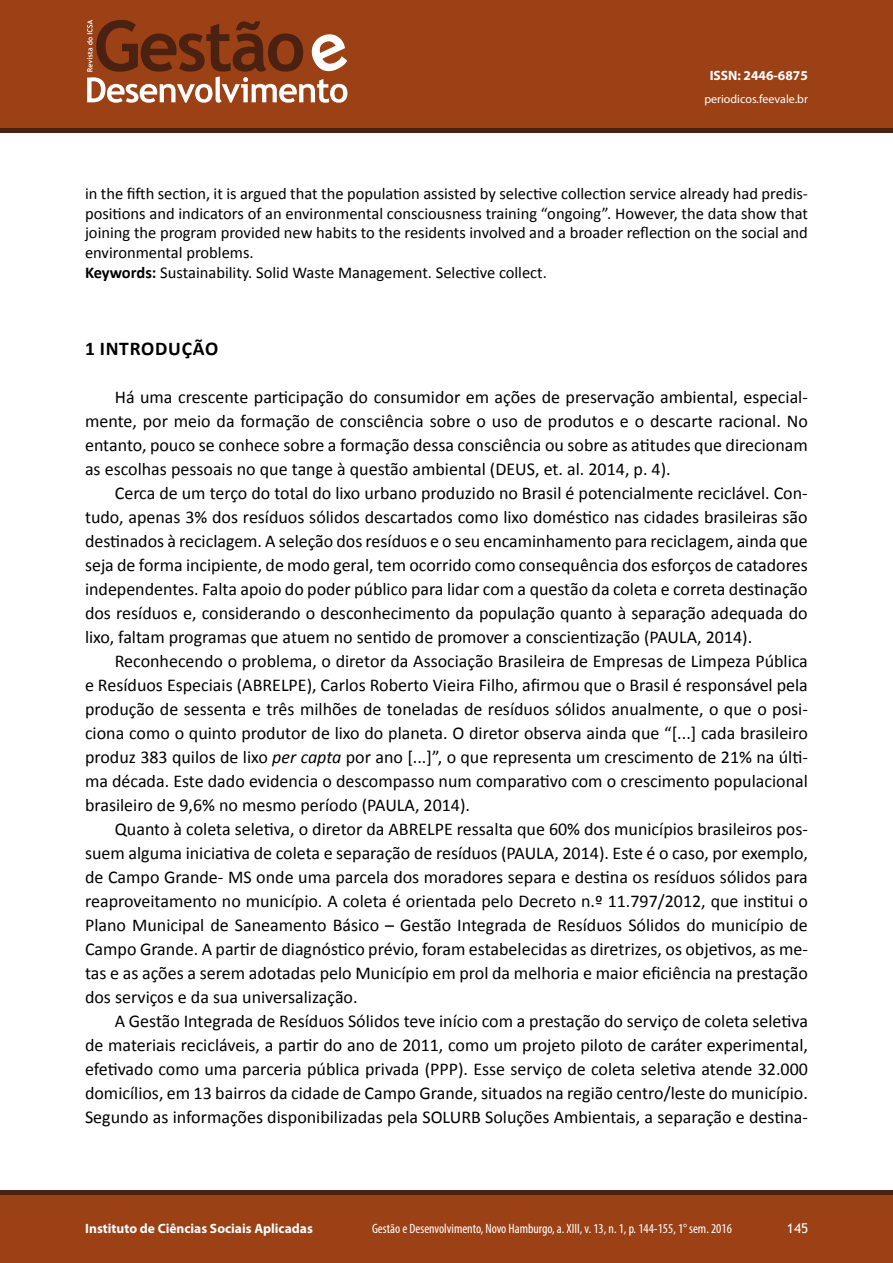
<style>
.page{position:relative;width:893px;height:1263px;background:#fff}
.page>*{position:absolute;margin:0;border:0;box-sizing:border-box;transform-origin:0 0}
.t1{font:700 19.5px "Calibri";letter-spacing:.04em;color:#000}
.t2{font:18px/24px "Calibri";color:#000;text-align:justify}
.t3{font:16.5px/19.5px "Calibri";color:#000}
.t4{font:condensed 13.5px "Myriad Pro";color:#fff}
.t5{font:700 13.5px "Myriad Pro";color:#fff}
.t6{font:13.5px "Trebuchet MS";color:#fff}
.t7{font:12px "Myriad Pro";color:#fff}
.s1{font-weight:700}
.s2{font-style:italic}
</style>
<div class="page">
<div style="left:0;top:0;width:893px;height:129px;background:#9c4116"></div>
<svg style="left:87px;top:20px;width:260px;height:83px"></svg>
<div style="left:0;top:1193px;width:893px;height:70px;background:#9c4116"></div>
<div style="left:0;top:1190px;width:893px;height:5px;background:#4b2112"></div>
<hr style="left:0;top:129px;width:893px;height:4px;background:#4b2112">
<p class="t5" style="left:710px;top:67px;width:100px">ISSN: 2446-6875</p>
<p class="t7" style="left:704px;top:91px;width:105px">periodicos.feevale.br</p>
<p class="t3" style="left:85px;top:184px;width:724px">in the fifth section, it is argued that the population assisted by selective collection service already had predis&shy;positions and indicators of an environmental consciousness training “ongoing”. However, the data show that joining the program provided new habits to the residents involved and a broader reflection on the social and environmental problems.<br><span class="s1">Keywords:</span> Sustainability. Solid Waste Management. Selective collect.</p>
<p class="t1" style="left:85px;top:336px;width:135px">1 INTRODUÇÃO</p>
<p class="t2" style="left:85px;top:385px;width:724px;text-indent:30px">Há uma crescente participação do consumidor em ações de preservação ambiental, especial&shy;mente, por meio da formação de consciência sobre o uso de produtos e o descarte racional. No entanto, pouco se conhece sobre a formação dessa consciência ou sobre as atitudes que direcionam as escolhas pessoais no que tange à questão ambiental (DEUS, et. al. 2014, p. 4).</p>
<p class="t2" style="left:85px;top:481px;width:724px;text-indent:30px">Cerca de um terço do total do lixo urbano produzido no Brasil é potencialmente reciclável. Con&shy;tudo, apenas 3% dos resíduos sólidos descartados como lixo doméstico nas cidades brasileiras são destinados à reciclagem. A seleção dos resíduos e o seu encaminhamento para reciclagem, ainda que seja de forma incipiente, de modo geral, tem ocorrido como consequência dos esforços de catadores independentes. Falta apoio do poder público para lidar com a questão da coleta e correta destinação dos resíduos e, considerando o desconhecimento da população quanto à separação adequada do lixo, faltam programas que atuem no sentido de promover a conscientização (PAULA, 2014).</p>
<p class="t2" style="left:85px;top:649px;width:724px;text-indent:30px">Reconhecendo o problema, o diretor da Associação Brasileira de Empresas de Limpeza Pública e Resíduos Especiais (ABRELPE), Carlos Roberto Vieira Filho, afirmou que o Brasil é responsável pela produção de sessenta e três milhões de toneladas de resíduos sólidos anualmente, o que o posi&shy;ciona como o quinto produtor de lixo do planeta. O diretor observa ainda que “[...] cada brasileiro produz 383 quilos de lixo <span class="s2">per capta</span> por ano [...]”, o que representa um crescimento de 21% na últi&shy;ma década. Este dado evidencia o descompasso num comparativo com o crescimento populacional brasileiro de 9,6% no mesmo período (PAULA, 2014).</p>
<p class="t2" style="left:85px;top:817px;width:724px;text-indent:30px">Quanto à coleta seletiva, o diretor da ABRELPE ressalta que 60% dos municípios brasileiros pos&shy;suem alguma iniciativa de coleta e separação de resíduos (PAULA, 2014). Este é o caso, por exemplo, de Campo Grande- MS onde uma parcela dos moradores separa e destina os resíduos sólidos para reaproveitamento no município. A coleta é orientada pelo Decreto n.º 11.797/2012, que institui o Plano Municipal de Saneamento Básico – Gestão Integrada de Resíduos Sólidos do município de Campo Grande. A partir de diagnóstico prévio, foram estabelecidas as diretrizes, os objetivos, as me&shy;tas e as ações a serem adotadas pelo Município em prol da melhoria e maior eficiência na prestação dos serviços e da sua universalização.</p>
<p class="t2" style="left:85px;top:1009px;width:724px;text-indent:30px">A Gestão Integrada de Resíduos Sólidos teve início com a prestação do serviço de coleta seletiva de materiais recicláveis, a partir do ano de 2011, como um projeto piloto de caráter experimental, efetivado como uma parceria pública privada (PPP). Esse serviço de coleta seletiva atende 32.000 domicílios, em 13 bairros da cidade de Campo Grande, situados na região centro/leste do município.<br>Segundo as informações disponibilizadas pela SOLURB Soluções Ambientais, a separação e destina-</p>
<p class="t5" style="left:85px;top:1220px;width:229px">Instituto de Ciências Sociais Aplicadas</p>
<p class="t4" style="left:372px;top:1220px;width:361px">Gestão e Desenvolvimento, Novo Hamburgo, a. XIII, v. 13, n. 1, p. 144-155, 1° sem. 2016</p>
<p class="t6" style="left:787px;top:1220px;width:23px">145</p>
</div>
